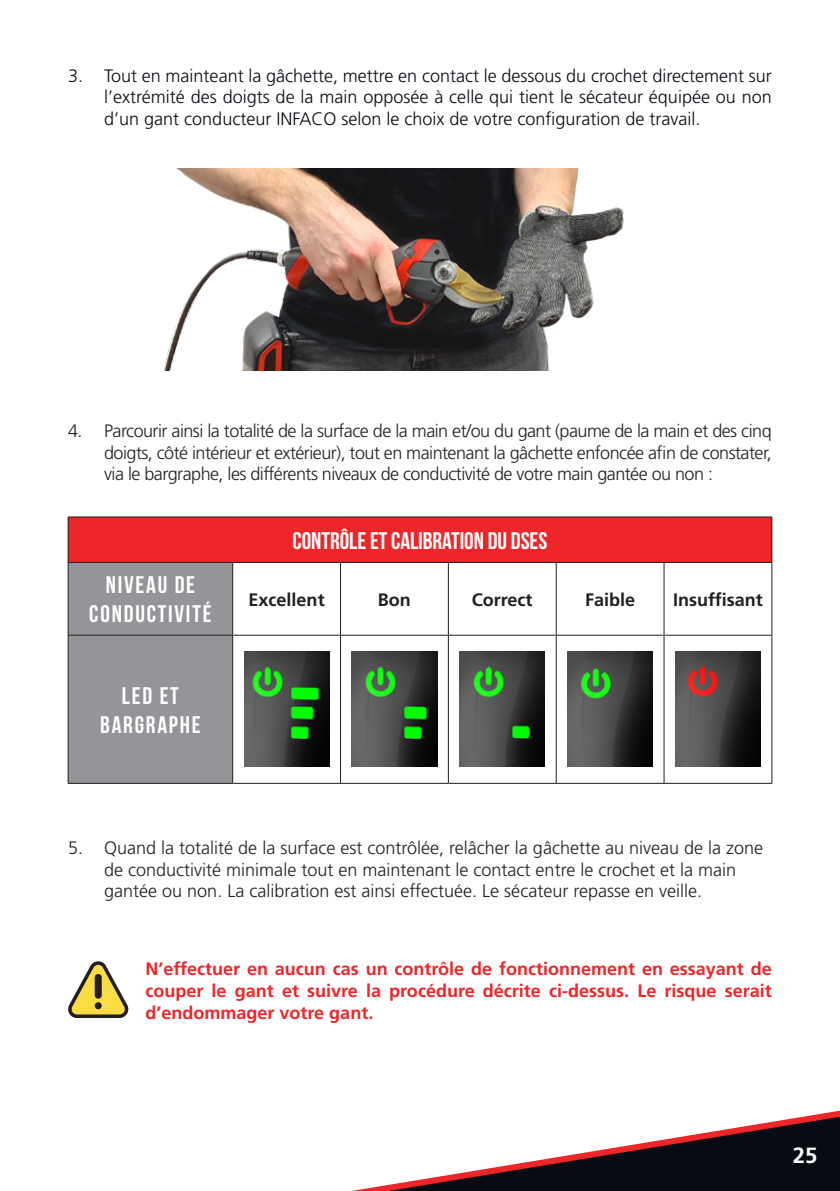
<style>
.page{position:relative;width:840px;height:1191px;background:#fff}
.page>*{position:absolute;margin:0;border:0;box-sizing:border-box;transform-origin:0 0}
.t1{font:700 24px/28.8px "Bebas Neue";letter-spacing:.075em;color:#fff;text-align:center}
.t2{font:700 24px "Bebas Neue";color:#fff}
.t3{font:700 22px "Frutiger Pro";color:#fff}
.t4{font:300 18px/21.6px "Frutiger Pro";color:#231f20;text-align:justify}
.t5{font:300 18px/21.6px "Frutiger Pro";color:#080c12;text-align:justify}
.t6{font:700 18px/21.6px "Frutiger Pro";color:#ee2629;text-align:justify}
.t7{font:700 18px "Frutiger Pro";color:#231f20}
</style>
<div class="page">
<svg style="left:352px;top:1110px;width:487px;height:81px"></svg>
<img style="left:164px;top:168px;width:460px;height:202px">
<div style="left:68px;top:517px;width:703px;height:45px;background:#ee2629"></div>
<div style="left:69px;top:563px;width:163px;height:220px;background:#939598"></div>
<hr style="left:68px;top:516px;width:164px;height:1px;background:#231f20">
<hr style="left:68px;top:517px;width:1px;height:45px;background:#231f20">
<hr style="left:232px;top:516px;width:108px;height:1px;background:#231f20">
<hr style="left:340px;top:516px;width:108px;height:1px;background:#231f20">
<hr style="left:448px;top:516px;width:108px;height:1px;background:#231f20">
<hr style="left:556px;top:516px;width:107px;height:1px;background:#231f20">
<hr style="left:663px;top:516px;width:108px;height:1px;background:#231f20">
<hr style="left:771px;top:517px;width:1px;height:45px;background:#231f20">
<hr style="left:68px;top:562px;width:164px;height:1px;background:#231f20">
<hr style="left:68px;top:562px;width:1px;height:73px;background:#231f20">
<hr style="left:232px;top:562px;width:108px;height:1px;background:#231f20">
<hr style="left:340px;top:562px;width:108px;height:1px;background:#231f20">
<hr style="left:448px;top:562px;width:108px;height:1px;background:#231f20">
<hr style="left:556px;top:562px;width:107px;height:1px;background:#231f20">
<hr style="left:663px;top:562px;width:108px;height:1px;background:#231f20">
<hr style="left:771px;top:562px;width:1px;height:73px;background:#231f20">
<hr style="left:68px;top:635px;width:164px;height:1px;background:#231f20">
<hr style="left:68px;top:635px;width:1px;height:148px;background:#231f20">
<hr style="left:233px;top:635px;width:107px;height:1px;background:#231f20">
<hr style="left:341px;top:635px;width:106px;height:1px;background:#231f20">
<hr style="left:448px;top:635px;width:107px;height:1px;background:#231f20">
<hr style="left:556px;top:635px;width:107px;height:1px;background:#231f20">
<hr style="left:664px;top:635px;width:107px;height:1px;background:#231f20">
<hr style="left:771px;top:635px;width:1px;height:148px;background:#231f20">
<hr style="left:68px;top:783px;width:164px;height:1px;background:#231f20">
<hr style="left:232px;top:783px;width:108px;height:1px;background:#231f20">
<hr style="left:340px;top:783px;width:108px;height:1px;background:#231f20">
<hr style="left:448px;top:783px;width:108px;height:1px;background:#231f20">
<hr style="left:556px;top:783px;width:107px;height:1px;background:#231f20">
<hr style="left:663px;top:783px;width:108px;height:1px;background:#231f20">
<hr style="left:232px;top:562px;width:1px;height:73px;background:#231f20">
<hr style="left:340px;top:562px;width:1px;height:73px;background:#231f20">
<hr style="left:447px;top:562px;width:1px;height:73px;background:#231f20">
<hr style="left:555px;top:562px;width:1px;height:73px;background:#231f20">
<hr style="left:663px;top:562px;width:1px;height:73px;background:#231f20">
<hr style="left:232px;top:635px;width:1px;height:148px;background:#231f20">
<hr style="left:340px;top:635px;width:1px;height:148px;background:#231f20">
<hr style="left:447px;top:635px;width:1px;height:148px;background:#231f20">
<hr style="left:555px;top:635px;width:1px;height:148px;background:#231f20">
<hr style="left:663px;top:635px;width:1px;height:148px;background:#231f20">
<img style="left:244px;top:652px;width:85px;height:114px">
<img style="left:351px;top:652px;width:86px;height:114px">
<img style="left:459px;top:652px;width:85px;height:114px">
<img style="left:567px;top:652px;width:85px;height:114px">
<img style="left:675px;top:652px;width:85px;height:114px">
<svg style="left:68px;top:961px;width:61px;height:57px"></svg>
<div style="left:95px;top:1002px;width:7px;height:7px;background:#231f20;border-radius:50%"></div>
<div style="left:95px;top:974px;width:7px;height:24px;background:#231f20;border-radius:4px"></div>
<p class="t5" style="left:104px;top:65px;width:669px;text-indent:-36px">3. Tout en mainteant la gâchette, mettre en contact le dessous du crochet directement sur l’extrémité des doigts de la main opposée à celle qui tient le sécateur équipée ou non d’un gant conducteur INFACO selon le choix de votre configuration de travail.</p>
<p class="t4" style="left:104px;top:420px;width:668px;text-indent:-36px">4. Parcourir ainsi la totalité de la surface de la main et/ou du gant (paume de la main et des cinq doigts, côté intérieur et extérieur), tout en maintenant la gâchette enfoncée afin de constater, via le bargraphe, les différents niveaux de conductivité de votre main gantée ou non :</p>
<p class="t1" style="left:89px;top:570px;width:124px">NIVEAU DE<br>CONDUCTIVITÉ</p>
<p class="t1" style="left:122px;top:681px;width:58px">LED ET</p>
<p class="t1" style="left:100px;top:709px;width:102px">BARGRAPHE</p>
<p class="t2" style="left:292px;top:527px;width:256px">CONTRÔLE ET CALIBRATION DU DSES</p>
<p class="t7" style="left:248px;top:588px;width:78px">Excellent</p>
<p class="t7" style="left:378px;top:588px;width:34px">Bon</p>
<p class="t7" style="left:471px;top:588px;width:62px">Correct</p>
<p class="t7" style="left:584px;top:588px;width:52px">Faible</p>
<p class="t7" style="left:672px;top:588px;width:91px">Insuffisant</p>
<p class="t4" style="left:104px;top:837px;width:660px;text-align:left;text-indent:-36px">5. Quand la totalité de la surface est contrôlée, relâcher la gâchette au niveau de la zone de conductivité minimale tout en maintenant le contact entre le crochet et la main gantée ou non. La calibration est ainsi effectuée. Le sécateur repasse en veille.</p>
<p class="t6" style="left:145px;top:958px;width:627px">N’effectuer en aucun cas un contrôle de fonctionnement en essayant de couper le gant et suivre la procédure décrite ci-dessus. Le risque serait d’endommager votre gant.</p>
<p class="t3" style="left:792px;top:1142px;width:26px">25</p>
</div>
